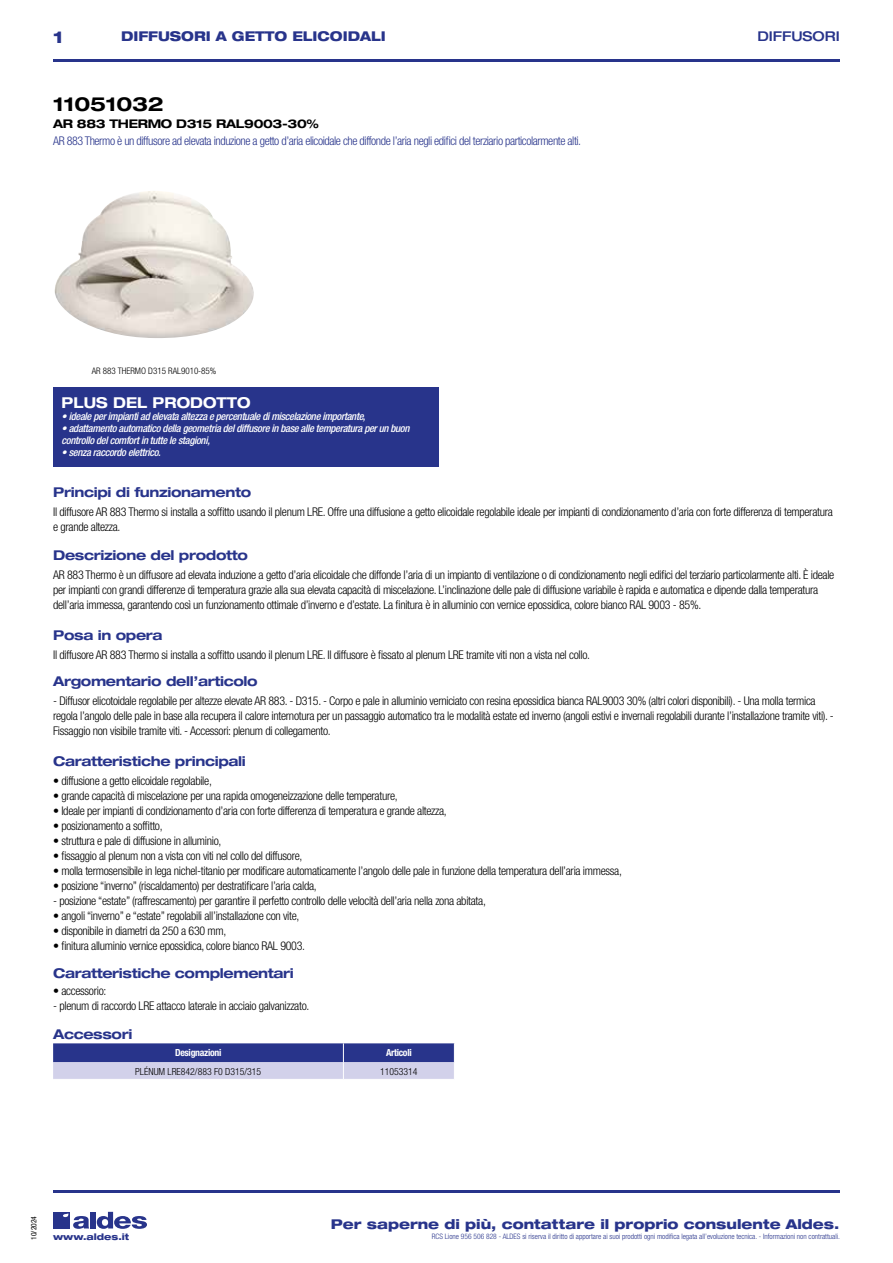
<style>
.page{position:relative;width:893px;height:1263px;background:#fff}
.page>*{position:absolute;margin:0;border:0;box-sizing:border-box;transform-origin:0 0}
.t1{font:700 expanded 19.5px "Helvetica Neue LT Std";letter-spacing:-.01em;color:#000}
.t2{font:800 expanded 16.5px "Helvetica Neue LT Std";color:#28348b}
.t3{font:700 expanded 15px "Helvetica Neue LT Std";color:#fff;scale:.95 1}
.t4{font:700 expanded 13.5px "Helvetica Neue LT Std";letter-spacing:-.025em;color:#28348b}
.t5{font:800 expanded 13.5px "Helvetica Neue LT Std";color:#28348b}
.t6{font:800 expanded 13.5px "Helvetica Neue LT Std";color:#28348b;scale:.95 1}
.t7{font:500 expanded 13.5px "Helvetica Neue LT Std";color:#28348b}
.t8{font:300 condensed 12px/15px "Helvetica Neue LT Std";letter-spacing:-.025em;color:#000}
.t9{font:300 condensed 12px "Helvetica Neue LT Std";letter-spacing:-.035em;color:#28348b}
.t10{font:700 expanded 12px "Helvetica Neue LT Std";letter-spacing:-.025em;color:#000}
.t11{font:italic 500 condensed 10.5px/12px "Helvetica Neue LT Std";letter-spacing:-.03em;color:#fff}
.t12{font:300 condensed 9.75px "Helvetica Neue";color:#000}
.t13{font:700 condensed 9.75px "Helvetica Neue LT Std";letter-spacing:-.03em;color:#fff}
.t14{font:300 condensed 9px "Helvetica Neue LT Std";color:#000}
.t15{font:800 expanded 9px "Helvetica Neue LT Std";color:#28348b}
.t16{font:300 condensed 7.5px "Helvetica Neue LT Std";color:#28348b}
.t17{font:condensed 7.5px "Helvetica Neue LT Std";color:#000}
</style>
<div class="page">
<div style="left:53px;top:1212px;width:17px;height:16px;background:#28348b"></div>
<div style="left:90px;top:1212px;width:6px;height:16px;background:#28348b"></div>
<svg style="left:97px;top:1212px;width:50px;height:17px"></svg>
<svg style="left:63px;top:1213px;width:26px;height:16px"></svg>
<hr style="left:53px;top:59px;width:787px;height:2px;background:#28348b">
<div style="left:53px;top:387px;width:386px;height:80px;background:#28348b"></div>
<img style="left:54px;top:191px;width:200px;height:147px">
<svg style="left:53px;top:1043px;width:402px;height:36px;background:#7a80b9"></svg>
<hr style="left:53px;top:1190px;width:787px;height:2px;background:#28348b">
<h2 class="t2" style="left:53px;top:26px;width:12px">1</h2>
<p class="t6" style="left:121px;top:28px;width:280px">DIFFUSORI A GETTO ELICOIDALI</p>
<p class="t7" style="left:757px;top:28px;width:84px">DIFFUSORI</p>
<h1 class="t1" style="left:53px;top:92px;width:112px">11051032</h1>
<p class="t10" style="left:53px;top:116px;width:267px">AR 883 THERMO D315 RAL9003-30%</p>
<p class="t9" style="left:53px;top:134px;width:529px">AR 883 Thermo è un diffusore ad elevata induzione a getto d’aria elicoidale che diffonde l’aria negli edifici del terziario particolarmente alti.</p>
<p class="t14" style="left:114px;top:365px;width:82px">Diffusore AR 883 Thermo</p>
<p class="t3" style="left:62px;top:393px;width:200px">PLUS DEL PRODOTTO</p>
<p class="t11" style="left:62px;top:410px;width:305px">• ideale per impianti ad elevata altezza e percentuale di miscelazione importante,</p>
<p class="t11" style="left:62px;top:422px;width:349px">• adattamento automatico della geometria del diffusore in base alle temperatura per un buon controllo del comfort in tutte le stagioni,</p>
<p class="t11" style="left:62px;top:446px;width:100px">• senza raccordo elettrico.</p>
<p class="t14" style="left:92px;top:366px;width:126px">AR 883 THERMO D315 RAL9010-85%</p>
<p class="t4" style="left:53px;top:484px;width:200px">Principi di funzionamento</p>
<p class="t8" style="left:53px;top:505px;width:781px">Il diffusore AR 883 Thermo si installa a soffitto usando il plenum LRE. Offre una diffusione a getto elicoidale regolabile ideale per impianti di condizionamento d’aria con forte differenza di temperatura e grande altezza.</p>
<p class="t8" style="left:53px;top:567px;width:783px">AR 883 Thermo è un diffusore ad elevata induzione a getto d’aria elicoidale che diffonde l’aria di un impianto di ventilazione o di condizionamento negli edifici del terziario particolarmente alti. È ideale per impianti con grandi differenze di temperatura grazie alla sua elevata capacità di miscelazione. L’inclinazione delle pale di diffusione variabile è rapida e automatica e dipende dalla temperatura dell’aria immessa, garantendo così un funzionamento ottimale d’inverno e d’estate. La finitura è in alluminio con vernice epossidica, colore bianco RAL 9003 - 85%.</p>
<p class="t8" style="left:53px;top:647px;width:538px">Il diffusore AR 883 Thermo si installa a soffitto usando il plenum LRE. Il diffusore è fissato al plenum LRE tramite viti non a vista nel collo.</p>
<p class="t4" style="left:53px;top:547px;width:196px">Descrizione del prodotto</p>
<p class="t4" style="left:53px;top:627px;width:111px">Posa in opera</p>
<p class="t4" style="left:53px;top:673px;width:206px">Argomentario dell’articolo</p>
<p class="t8" style="left:53px;top:693px;width:782px">- Diffusor elicotoidale regolabile per altezze elevate AR 883. - D315. - Corpo e pale in alluminio verniciato con resina epossidica bianca RAL9003 30% (altri colori disponibili). - Una molla termica regola l’angolo delle pale in base alla recupera il calore internotura per un passaggio automatico tra le modalità estate ed inverno (angoli estivi e invernali regolabili durante l’installazione tramite viti). -<br>Fissaggio non visibile tramite viti. - Accessori: plenum di collegamento.</p>
<p class="t4" style="left:53px;top:753px;width:194px">Caratteristiche principali</p>
<p class="t8" style="left:53px;top:773px;width:160px">• diffusione a getto elicoidale regolabile,</p>
<p class="t8" style="left:53px;top:788px;width:346px">• grande capacità di miscelazione per una rapida omogeneizzazione delle temperature,</p>
<p class="t8" style="left:53px;top:803px;width:395px">• Ideale per impianti di condizionamento d’aria con forte differenza di temperatura e grande altezza,</p>
<p class="t8" style="left:53px;top:818px;width:111px">• posizionamento a soffitto,</p>
<p class="t8" style="left:53px;top:833px;width:170px">• struttura e pale di diffusione in alluminio,</p>
<p class="t8" style="left:53px;top:848px;width:251px">• fissaggio al plenum non a vista con viti nel collo del diffusore,</p>
<p class="t8" style="left:53px;top:863px;width:570px">• molla termosensibile in lega nichel-titanio per modificare automaticamente l’angolo delle pale in funzione della temperatura dell’aria immessa,</p>
<p class="t8" style="left:53px;top:878px;width:265px">• posizione “inverno” (riscaldamento) per destratificare l’aria calda,</p>
<p class="t8" style="left:53px;top:893px;width:434px">- posizione “estate” (raffrescamento) per garantire il perfetto controllo delle velocità dell’aria nella zona abitata,</p>
<p class="t8" style="left:53px;top:908px;width:248px">• angoli “inverno” e “estate” regolabili all’installazione con vite,</p>
<p class="t8" style="left:53px;top:923px;width:175px">• disponibile in diametri da 250 a 630 mm,</p>
<p class="t8" style="left:53px;top:938px;width:253px">• finitura alluminio vernice epossidica, colore bianco RAL 9003.</p>
<p class="t8" style="left:53px;top:983px;width:55px">• accessorio:</p>
<p class="t8" style="left:53px;top:998px;width:258px">- plenum di raccordo LRE attacco laterale in acciaio galvanizzato.</p>
<p class="t4" style="left:53px;top:964px;width:242px">Caratteristiche complementari</p>
<p class="t4" style="left:53px;top:1025px;width:81px">Accessori</p>
<p class="t13" style="left:175px;top:1047px;width:48px">Designazioni</p>
<p class="t13" style="left:386px;top:1047px;width:27px">Articoli</p>
<p class="t12" style="left:135px;top:1065px;width:127px">PLÉNUM LRE842/883 F0 D315/315</p>
<p class="t12" style="left:380px;top:1065px;width:39px">11053314</p>
<p class="t17" style="left:29px;top:1240px;width:25px;rotate:-90deg">10/2024</p>
<p class="t5" style="left:331px;top:1215px;width:510px">Per saperne di più, contattare il proprio consulente Aldes.</p>
<p class="t15" style="left:53px;top:1231px;width:78px">www.aldes.it</p>
<p class="t16" style="left:432px;top:1232px;width:410px">RCS Lione 956 506 828 - ALDES si riserva il diritto di apportare ai suoi prodotti ogni modifica legata all’evoluzione tecnica. - Informazioni non contrattuali.</p>
</div>
